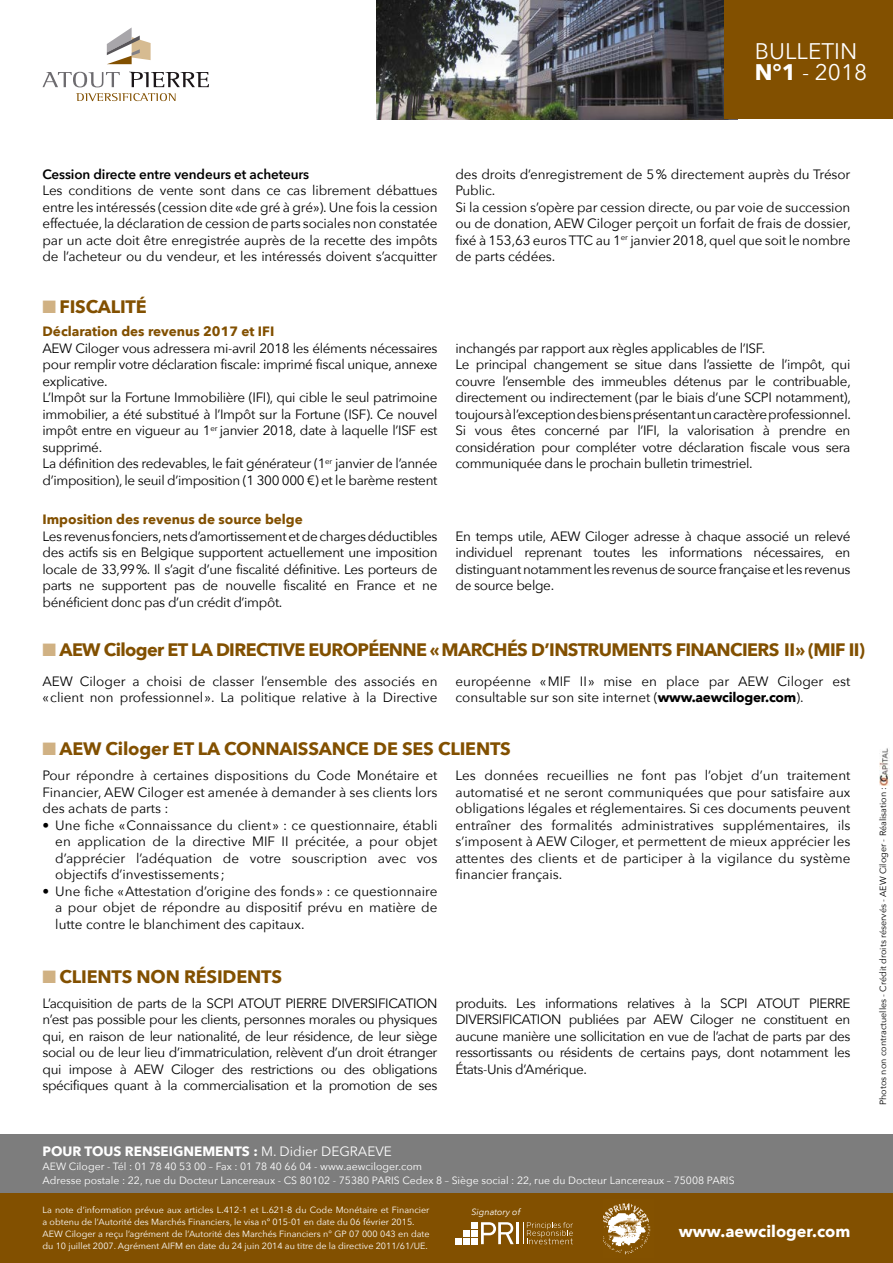
<style>
.page{position:relative;width:893px;height:1263px;background:#fff}
.page>*{position:absolute;margin:0;border:0;box-sizing:border-box;transform-origin:0 0}
.t1{font:22.5px/21px "Avenir Next";color:#fff}
.t2{font:700 18px "Avenir Next";letter-spacing:-.035em;color:#825000}
.t3{font:700 18px "Avenir Next";letter-spacing:-.01em;color:#825000}
.t4{font:700 16.2px "Avenir Next";color:#fff}
.t5{font:13.5px/16.5px "Avenir Next";letter-spacing:-.025em;color:#000;text-align:justify}
.t6{font:13.5px/16.5px "Avenir Next";color:#000}
.t7{font:700 13.5px "Avenir Next";color:#825000}
.t8{font:700 13.5px "Avenir Next";color:#fff}
.t9{font:600 13.5px "Avenir Next";letter-spacing:-.01em;color:#000}
.t10{font:10.5px/13.5px "Avenir Next";color:#fff}
.t11{font:9px/12px "Avenir Next";color:#fff}
.t12{font:9px "Avenir Next";color:#000}
.t13{font:italic 9px "Avenir Next";color:#fff}
.s1{font-weight:700}
.s2{color:#d0b183}
.s3{font-weight:400}
</style>
<div class="page">
<img style="left:376px;top:0;width:348px;height:119px">
<div style="left:724px;top:0;width:169px;height:119px;background:#825000"></div>
<img style="left:880px;top:748px;width:9px;height:37px">
<svg style="left:76px;top:93px;width:99px;height:8px"></svg>
<svg style="left:107px;top:27px;width:44px;height:37px"></svg>
<svg style="left:43px;top:72px;width:77px;height:15px"></svg>
<svg style="left:129px;top:72px;width:80px;height:15px"></svg>
<div style="left:0;top:1134px;width:893px;height:68px;background:#7d7d7d"></div>
<div style="left:0;top:1193px;width:893px;height:70px;background:#825000"></div>
<div style="left:455px;top:1238px;width:7px;height:6px;background:#fff"></div>
<svg style="left:463px;top:1222px;width:51px;height:22px"></svg>
<hr style="left:516px;top:1222px;width:3px;height:22px;background:#fff">
<svg style="left:523px;top:1222px;width:50px;height:22px"></svg>
<img style="left:604px;top:1203px;width:47px;height:52px">
<h1 class="t1" style="left:755px;top:39px;width:114px">BULLETIN<br><span class="s1">N°1</span> - 2018</h1>
<p class="t9" style="left:43px;top:162px;width:268px">Cession directe entre vendeurs et acheteurs</p>
<p class="t5" style="left:43px;top:182px;width:396px">Les conditions de vente sont dans ce cas librement débattues entre les intéressés (cession dite «de gré à gré»). Une fois la cession effectuée, la déclaration de cession de parts sociales non constatée par un acte doit être enregistrée auprès de la recette des impôts de l’acheteur ou du vendeur, et les intéressés doivent s’acquitter</p>
<h2 class="t3" style="left:43px;top:291px;width:106px"><span class="s2">■</span> FISCALITÉ</h2>
<p class="t7" style="left:43px;top:320px;width:233px">Déclaration des revenus 2017 et IFI</p>
<p class="t5" style="left:455px;top:165px;width:397px;text-align:left">des droits d’enregistrement de 5 % directement auprès du Trésor Public.<br>Si la cession s’opère par cession directe, ou par voie de succession ou de donation, AEW Ciloger perçoit un forfait de frais de dossier, fixé à 153,63 euros TTC au 1<sup>er</sup> janvier 2018, quel que soit le nombre de parts cédées.</p>
<p class="t5" style="left:43px;top:339px;width:396px;text-align:left">AEW Ciloger vous adressera mi-avril 2018 les éléments nécessaires pour remplir votre déclaration fiscale: imprimé fiscal unique, annexe explicative.<br>L’Impôt sur la Fortune Immobilière (IFI), qui cible le seul patrimoine immobilier, a été substitué à l’Impôt sur la Fortune (ISF). Ce nouvel impôt entre en vigueur au 1<sup>er</sup> janvier 2018, date à laquelle l’ISF est supprimé.<br>La définition des redevables, le fait générateur (1<sup>er</sup> janvier de l’année d’imposition), le seuil d’imposition (1 300 000 €) et le barème restent</p>
<p class="t5" style="left:455px;top:339px;width:397px;text-align:left">inchangés par rapport aux règles applicables de l’ISF.<br>Le principal changement se situe dans l’assiette de l’impôt, qui couvre l’ensemble des immeubles détenus par le contribuable, directement ou indirectement (par le biais d’une SCPI notamment), toujours à l’exception des biens présentant un caractère professionnel.<br>Si vous êtes concerné par l’IFI, la valorisation à prendre en considération pour compléter votre déclaration fiscale vous sera communiquée dans le prochain bulletin trimestriel.</p>
<p class="t7" style="left:43px;top:508px;width:262px">Imposition des revenus de source belge</p>
<p class="t5" style="left:43px;top:527px;width:396px">Les revenus fonciers, nets d’amortissement et de charges déductibles des actifs sis en Belgique supportent actuellement une imposition locale de 33,99 %. Il s’agit d’une fiscalité définitive. Les porteurs de parts ne supportent pas de nouvelle fiscalité en France et ne bénéficient donc pas d’un crédit d’impôt.</p>
<p class="t5" style="left:455px;top:527px;width:396px">En temps utile, AEW Ciloger adresse à chaque associé un relevé individuel reprenant toutes les informations nécessaires, en distinguant notamment les revenus de source française et les revenus de source belge.</p>
<h2 class="t2" style="left:43px;top:634px;width:824px"><span class="s2">■</span> AEW Ciloger ET LA DIRECTIVE EUROPÉENNE « MARCHÉS D’INSTRUMENTS FINANCIERS II » (MIF II)</h2>
<p class="t6" style="left:43px;top:672px;width:396px">AEW Ciloger a choisi de classer l’ensemble des associés en « client non professionnel ». La politique relative à la Directive</p>
<p class="t6" style="left:455px;top:672px;width:396px">européenne « MIF II » mise en place par AEW Ciloger est consultable sur son site internet (<span class="s1">www.aewciloger.com</span>).</p>
<h2 class="t3" style="left:43px;top:733px;width:470px"><span class="s2">■</span> AEW Ciloger ET LA CONNAISSANCE DE SES CLIENTS</h2>
<p class="t5" style="left:43px;top:766px;width:396px">Pour répondre à certaines dispositions du Code Monétaire et Financier, AEW Ciloger est amenée à demander à ses clients lors des achats de parts :</p>
<p class="t5" style="left:55px;top:816px;width:384px;text-indent:-13px">• Une fiche « Connaissance du client » : ce questionnaire, établi en application de la directive MIF II précitée, a pour objet d’apprécier l’adéquation de votre souscription avec vos objectifs d’investissements ;</p>
<p class="t5" style="left:55px;top:882px;width:384px;text-indent:-13px">• Une fiche « Attestation d’origine des fonds » : ce questionnaire a pour objet de répondre au dispositif prévu en matière de lutte contre le blanchiment des capitaux.</p>
<p class="t5" style="left:455px;top:766px;width:396px">Les données recueillies ne font pas l’objet d’un traitement automatisé et ne seront communiquées que pour satisfaire aux obligations légales et réglementaires. Si ces documents peuvent entraîner des formalités administratives supplémentaires, ils s’imposent à AEW Ciloger, et permettent de mieux apprécier les attentes des clients et de participer à la vigilance du système financier français.</p>
<h2 class="t3" style="left:43px;top:961px;width:241px"><span class="s2">■</span> CLIENTS NON RÉSIDENTS</h2>
<p class="t5" style="left:43px;top:994px;width:396px">L’acquisition de parts de la SCPI ATOUT PIERRE DIVERSIFICATION n’est pas possible pour les clients, personnes morales ou physiques qui, en raison de leur nationalité, de leur résidence, de leur siège social ou de leur lieu d’immatriculation, relèvent d’un droit étranger qui impose à AEW Ciloger des restrictions ou des obligations spécifiques quant à la commercialisation et la promotion de ses</p>
<p class="t5" style="left:455px;top:994px;width:396px">produits. Les informations relatives à la SCPI ATOUT PIERRE DIVERSIFICATION publiées par AEW Ciloger ne constituent en aucune manière une sollicitation en vue de l’achat de parts par des ressortissants ou résidents de certains pays, dont notamment les États-Unis d’Amérique.</p>
<p class="t12" style="left:875px;top:1105px;width:319px;rotate:-90deg">Photos non contractuelles - Crédit droits réservés - AEW Ciloger - Réalisation :</p>
<p class="t8" style="left:43px;top:1140px;width:351px">POUR TOUS RENSEIGNEMENTS : <span class="s3">M. Didier DEGRAEVE</span></p>
<p class="t10" style="left:43px;top:1159px;width:694px">AEW Ciloger - Tél : 01 78 40 53 00 – Fax : 01 78 40 66 04 - www.aewciloger.com<br>Adresse postale : 22, rue du Docteur Lancereaux - CS 80102 - 75380 PARIS Cedex 8 – Siège social : 22, rue du Docteur Lancereaux – 75008 PARIS</p>
<p class="t11" style="left:43px;top:1203px;width:388px">La note d’information prévue aux articles L.412-1 et L.621-8 du Code Monétaire et Financier a obtenu de l’Autorité des Marchés Financiers, le visa n° 015-01 en date du 06 février 2015.<br>AEW Ciloger a reçu l’agrément de l’Autorité des Marchés Financiers n° GP 07 000 043 en date du 10 juillet 2007. Agrément AIFM en date du 24 juin 2014 au titre de la directive 2011/61/UE.</p>
<p class="t13" style="left:472px;top:1205px;width:50px">Signatory of</p>
<p class="t4" style="left:679px;top:1217px;width:173px">www.aewciloger.com</p>
</div>
